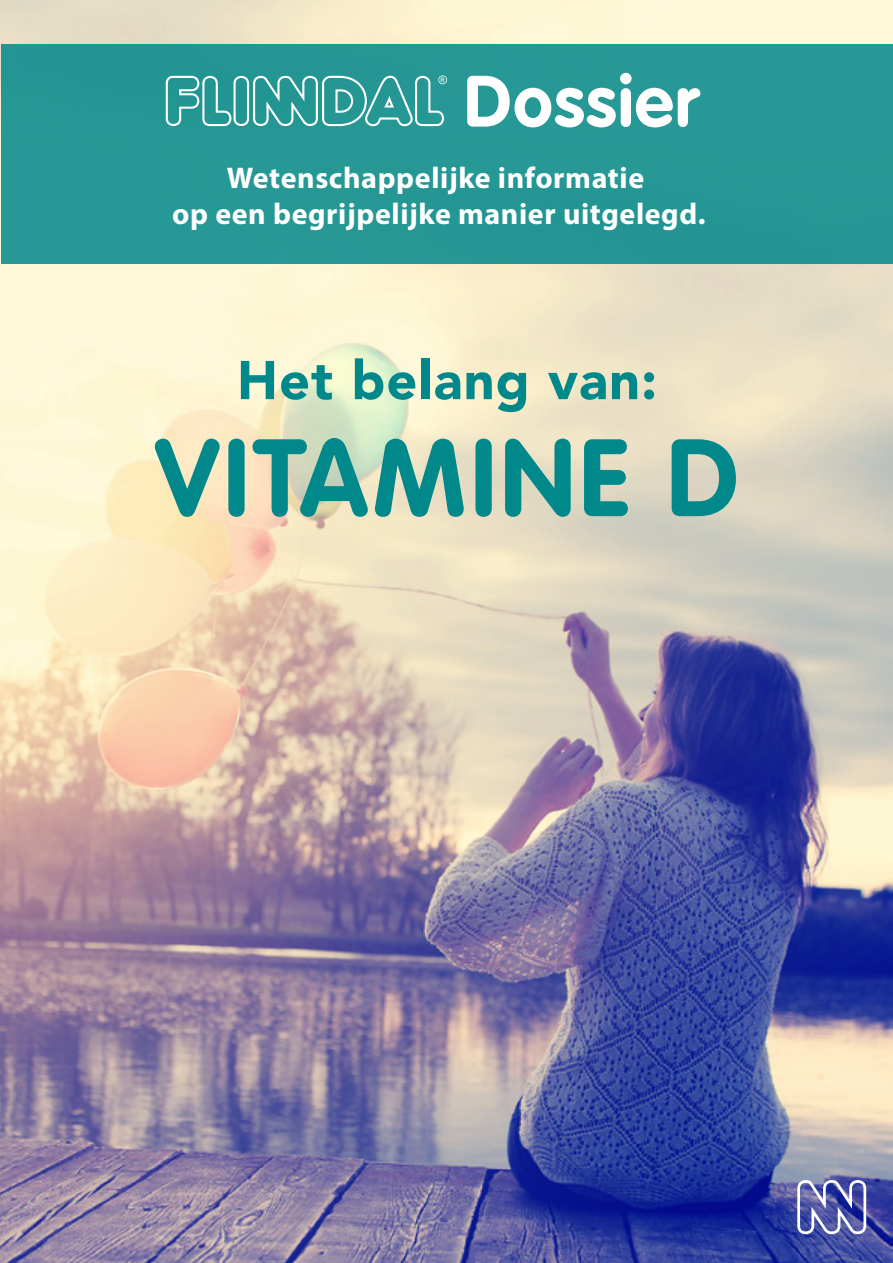
<style>
.page{position:relative;width:893px;height:1263px;background:#fff}
.page>*{position:absolute;margin:0;border:0;box-sizing:border-box;transform-origin:0 0}
.t1{font:700 108px "VAG Rounded LT Pro";letter-spacing:.04em;color:#00888a}
.t2{font:700 71.4px "VAG Rounded LT Pro";letter-spacing:.02em;color:#fff}
.t3{font:900 54px "Avenir";letter-spacing:.02em;color:#00888a}
.t4{font:700 30px/36px "Myriad Pro";letter-spacing:.02em;color:#fff;text-align:center}
</style>
<div class="page">
<img style="left:0;top:0;width:892px;height:1263px">
<div style="left:1px;top:45px;width:891px;height:219px;background:#269895"></div>
<svg style="left:165px;top:75px;width:282px;height:52px"></svg>
<svg style="left:797px;top:1180px;width:69px;height:54px"></svg>
<h2 class="t2" style="left:464px;top:56px;width:236px">Dossier</h2>
<p class="t4" style="left:172px;top:159px;width:535px">Wetenschappelijke informatie<br>op een begrijpelijke manier uitgelegd.</p>
<h3 class="t3" style="left:237px;top:334px;width:422px">Het belang van:</h3>
<h1 class="t1" style="left:155px;top:410px;width:585px">VITAMINE D</h1>
</div>
